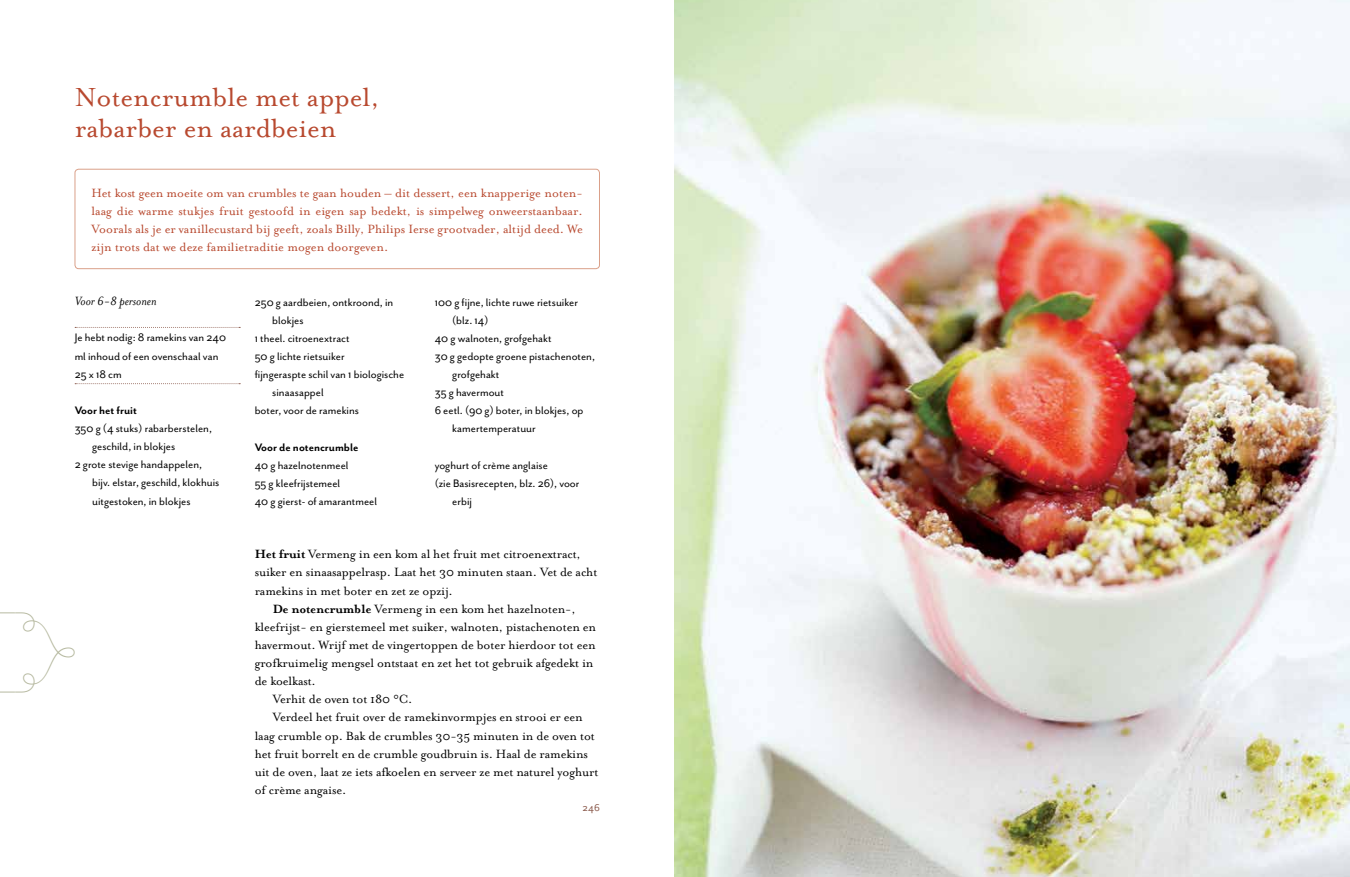
<style>
.page{position:relative;width:1350px;height:877px;background:#fff}
.page>*{position:absolute;margin:0;border:0;box-sizing:border-box;transform-origin:0 0}
.t1{font:30px/31.2px "Mrs Eaves Roman";color:#b8492f}
.t2{font:13.75px "Mrs Eaves Roman";letter-spacing:-.01em;color:#000}
.t3{font:13.75px/18.1px "Mrs Eaves Roman";color:#b8492f;text-align:justify}
.t4{font:italic 13.75px "Mrs Eaves";color:#000}
.t5{font:12.5px/18.1px "Mr Eaves San R";color:#000}
.t6{font:12.5px "Mr Eaves San B";color:#000}
.t7{font:11.25px "Mr Eaves San R";color:#8a594b}
.s1{font-family:"Mrs Eaves";font-weight:700}
</style>
<div class="page">
<svg style="left:75px;top:327px;width:165px;height:1px"></svg>
<svg style="left:75px;top:383px;width:165px;height:1px"></svg>
<img style="left:675px;top:0;width:675px;height:877px">
<div style="left:75px;top:169px;width:525px;height:100px;border:1px solid #daa089;border-radius:4px"></div>
<h1 class="t1" style="left:75px;top:81px;width:307px">Notencrumble met appel, rabarber en aardbeien</h1>
<p class="t3" style="left:92px;top:184px;width:493px">Het kost geen moeite om van crumbles te gaan houden – dit dessert, een knapperige noten&shy;laag die warme stukjes fruit gestoofd in eigen sap bedekt, is simpelweg onweerstaanbaar.<br>Voorals als je er vanillecustard bij geeft, zoals Billy, Philips Ierse grootvader, altijd deed. We zijn trots dat we deze familietraditie mogen doorgeven.</p>
<p class="t4" style="left:75px;top:294px;width:84px">Voor 6-8 personen</p>
<p class="t5" style="left:75px;top:329px;width:153px">Je hebt nodig: 8 ramekins van 240 ml inhoud of een ovenschaal van<br>25 x 18 cm</p>
<p class="t6" style="left:75px;top:403px;width:64px">Voor het fruit</p>
<p class="t5" style="left:75px;top:419px;width:139px">350 g (4 stuks) rabarberstelen,</p>
<p class="t5" style="left:92px;top:438px;width:85px">geschild, in blokjes</p>
<p class="t5" style="left:75px;top:456px;width:129px">2 grote stevige handappelen,</p>
<p class="t5" style="left:92px;top:474px;width:129px">bijv. elstar, geschild, klokhuis</p>
<p class="t5" style="left:92px;top:492px;width:100px">uitgestoken, in blokjes</p>
<p class="t5" style="left:255px;top:293px;width:140px">250 g aardbeien, ontkroond, in</p>
<p class="t5" style="left:272px;top:311px;width:33px">blokjes</p>
<p class="t5" style="left:255px;top:329px;width:96px">1 theel. citroenextract</p>
<p class="t5" style="left:255px;top:347px;width:91px">50 g lichte rietsuiker</p>
<p class="t5" style="left:255px;top:365px;width:151px">fijngeraspte schil van 1 biologische</p>
<p class="t5" style="left:272px;top:383px;width:53px">sinaasappel</p>
<p class="t5" style="left:255px;top:402px;width:106px">boter, voor de ramekins</p>
<p class="t6" style="left:255px;top:440px;width:105px">Voor de notencrumble</p>
<p class="t5" style="left:255px;top:456px;width:124px">40 g hazelnotenmeel<br>55 g kleefrijstemeel<br>40 g gierst- of amarantmeel</p>
<p class="t5" style="left:435px;top:293px;width:145px">100 g fijne, lichte ruwe rietsuiker</p>
<p class="t5" style="left:452px;top:311px;width:38px">(blz. 14)</p>
<p class="t5" style="left:435px;top:329px;width:118px">40 g walnoten, grofgehakt</p>
<p class="t5" style="left:435px;top:347px;width:162px">30 g gedopte groene pistachenoten,</p>
<p class="t5" style="left:452px;top:365px;width:49px">grofgehakt</p>
<p class="t5" style="left:435px;top:383px;width:71px">35 g havermout</p>
<p class="t5" style="left:435px;top:402px;width:150px">6 eetl. (90 g) boter, in blokjes, op</p>
<p class="t5" style="left:452px;top:420px;width:85px">kamertemperatuur</p>
<p class="t5" style="left:435px;top:456px;width:115px">yoghurt of crème anglaise</p>
<p class="t5" style="left:435px;top:474px;width:146px">(zie Basisrecepten, blz. 26), voor</p>
<p class="t5" style="left:452px;top:492px;width:21px">erbij</p>
<p class="t2" style="left:255px;top:547px;width:328px"><span class="s1">Het fruit</span> Vermeng in een kom al het fruit met citroenextract,</p>
<p class="t2" style="left:255px;top:565px;width:344px">suiker en sinaasappelrasp. Laat het 30 minuten staan. Vet de acht</p>
<p class="t2" style="left:255px;top:583px;width:200px">ramekins in met boter en zet ze opzij.</p>
<p class="t2" style="left:273px;top:601px;width:304px"><span class="s1">De notencrumble</span> Vermeng in een kom het hazelnoten-,</p>
<p class="t2" style="left:255px;top:619px;width:343px">kleefrijst- en gierstemeel met suiker, walnoten, pistachenoten en</p>
<p class="t2" style="left:255px;top:637px;width:342px">havermout. Wrijf met de vingertoppen de boter hierdoor tot een</p>
<p class="t2" style="left:255px;top:655px;width:340px">grofkruimelig mengsel ontstaat en zet het tot gebruik afgedekt in</p>
<p class="t2" style="left:255px;top:674px;width:63px">de koelkast.</p>
<p class="t2" style="left:273px;top:692px;width:141px">Verhit de oven tot 180 °C.</p>
<p class="t2" style="left:273px;top:710px;width:311px">Verdeel het fruit over de ramekinvormpjes en strooi er een</p>
<p class="t2" style="left:255px;top:728px;width:342px">laag crumble op. Bak de crumbles 30-35 minuten in de oven tot</p>
<p class="t2" style="left:255px;top:746px;width:335px">het fruit borrelt en de crumble goudbruin is. Haal de ramekins</p>
<p class="t2" style="left:255px;top:764px;width:345px">uit de oven, laat ze iets afkoelen en serveer ze met naturel yoghurt</p>
<p class="t2" style="left:255px;top:782px;width:93px">of crème angaise.</p>
<p class="t7" style="left:583px;top:802px;width:19px">246</p>
</div>
